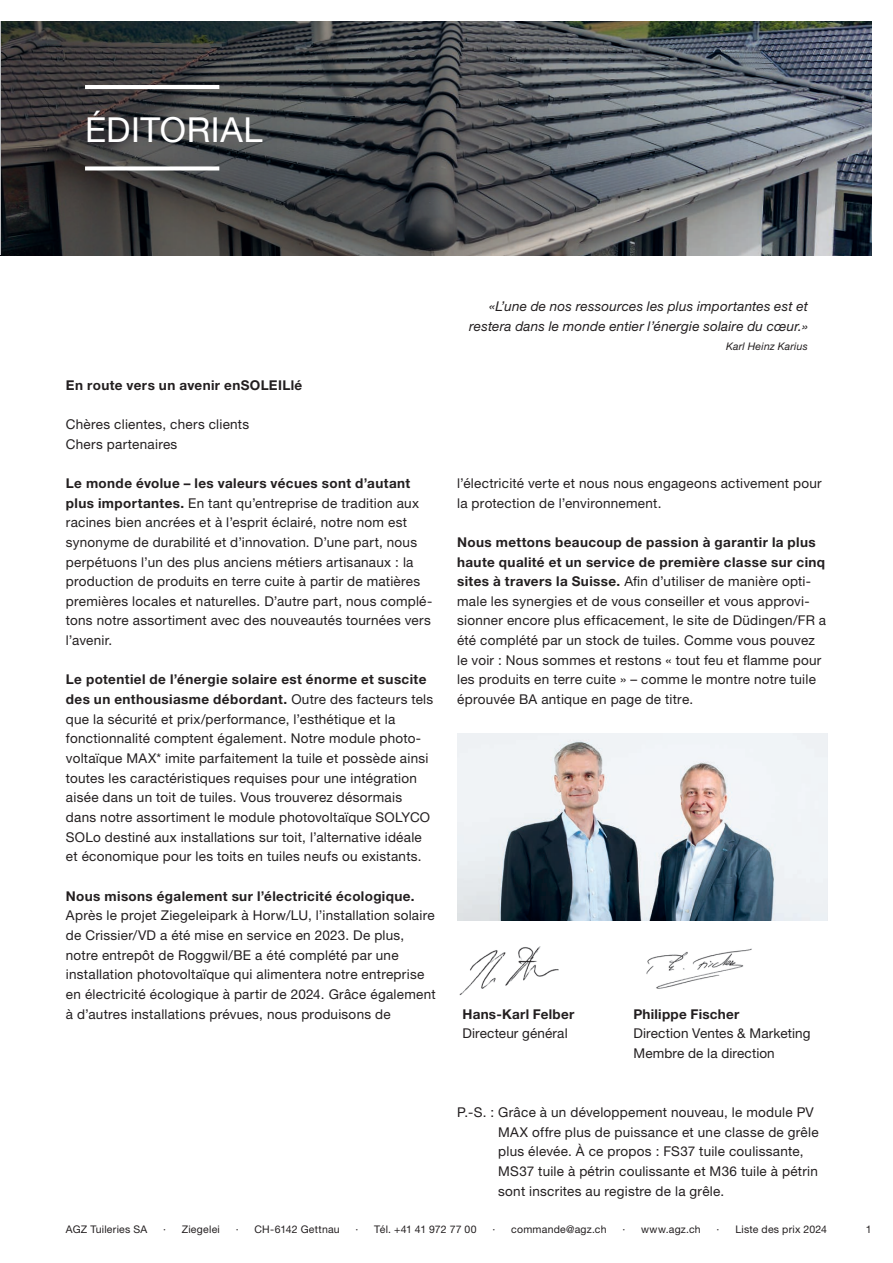
<style>
.page{position:relative;width:893px;height:1263px;background:#fff}
.page>*{position:absolute;margin:0;border:0;box-sizing:border-box;transform-origin:0 0}
.t1{font:34.5px "Helvetica Neue LT Std";letter-spacing:.015em;color:#fff}
.t2{font:13.5px/19.6px "Helvetica Neue LT Std";letter-spacing:.02em;color:#231f20}
.t3{font:700 13.5px "Helvetica Neue LT Std";letter-spacing:.025em;color:#231f20}
.t4{font:italic 13.5px/19.6px "Helvetica Neue LT Std";letter-spacing:.015em;color:#231f20;text-align:right}
.t5{font:10.5px "Helvetica Neue LT Std";letter-spacing:.02em;color:#231f20}
.t6{font:10.5px "Helvetica Neue LT Std";color:#231f20}
.t7{font:italic 10.5px "Helvetica Neue LT Std";letter-spacing:.02em;color:#231f20}
.s1{font-weight:700}
</style>
<div class="page">
<img style="left:0;top:21px;width:872px;height:234px">
<hr style="left:85px;top:85px;width:134px;height:4px;background:#fff">
<svg style="left:85px;top:166px;width:134px;height:4px"></svg>
<img style="left:457px;top:733px;width:370px;height:187px">
<img style="left:646px;top:948px;width:106px;height:41px">
<img style="left:459px;top:946px;width:100px;height:50px">
<h1 class="t1" style="left:85px;top:109px;width:179px">ÉDITORIAL</h1>
<p class="t3" style="left:66px;top:376px;width:238px">En route vers un avenir enSOLEILlé</p>
<p class="t2" style="left:66px;top:414px;width:185px">Chères clientes, chers clients<br>Chers partenaires</p>
<p class="t2" style="left:66px;top:473px;width:368px"><span class="s1">Le monde évolue – les valeurs vécues sont d’autant plus importantes.</span> En tant qu’entreprise de tradition aux racines bien ancrées et à l’esprit éclairé, notre nom est synonyme de durabilité et d’innovation. D’une part, nous perpétuons l’un des plus anciens métiers artisanaux : la production de produits en terre cuite à partir de matières premières locales et naturelles. D’autre part, nous complé&shy;tons notre assortiment avec des nouveautés tournées vers l’avenir.</p>
<p class="t2" style="left:66px;top:670px;width:369px"><span class="s1">Le potentiel de l’énergie solaire est énorme et suscite des un enthousiasme débordant.</span> Outre des facteurs tels que la sécurité et prix/performance, l’esthétique et la fonctionnalité comptent également. Notre module photo&shy;voltaïque MAX* imite parfaitement la tuile et possède ainsi toutes les caractéristiques requises pour une intégration aisée dans un toit de tuiles. Vous trouverez désormais dans notre assortiment le module photovoltaïque SOLYCO SOLo destiné aux installations sur toit, l’alternative idéale et économique pour les toits en tuiles neufs ou existants.</p>
<p class="t3" style="left:66px;top:887px;width:350px">Nous misons également sur l’électricité écologique.</p>
<p class="t2" style="left:66px;top:905px;width:371px">Après le projet Ziegeleipark à Horw/LU, l’installation solaire de Crissier/VD a été mise en service en 2023. De plus, notre entrepôt de Roggwil/BE a été complété par une installation photovoltaïque qui alimentera notre entreprise en électricité écologique à partir de 2024. Grâce également à d’autres installations prévues, nous produisons de</p>
<p class="t4" style="left:469px;top:296px;width:340px">«L’une de nos ressources les plus importantes est et restera dans le monde entier l’énergie solaire du cœur.»</p>
<p class="t7" style="left:726px;top:340px;width:83px">Karl Heinz Karius</p>
<p class="t2" style="left:457px;top:473px;width:366px">l’électricité verte et nous nous engageons activement pour la protection de l’environnement.</p>
<p class="t2" style="left:457px;top:532px;width:371px"><span class="s1">Nous mettons beaucoup de passion à garantir la plus haute qualité et un service de première classe sur cinq sites à travers la Suisse.</span> Afin d’utiliser de manière opti&shy;male les synergies et de vous conseiller et vous approvi&shy;sionner encore plus efficacement, le site de Düdingen/FR a été complété par un stock de tuiles. Comme vous pouvez le voir : Nous sommes et restons « tout feu et flamme pour les produits en terre cuite » – comme le montre notre tuile éprouvée BA antique en page de titre.</p>
<p class="t3" style="left:462px;top:1005px;width:113px">Hans-Karl Felber</p>
<p class="t3" style="left:633px;top:1005px;width:108px">Philippe Fischer</p>
<p class="t2" style="left:462px;top:1023px;width:107px">Directeur général</p>
<p class="t2" style="left:633px;top:1023px;width:178px">Direction Ventes &amp; Marketing<br>Membre de la direction</p>
<p class="t2" style="left:498px;top:1102px;width:322px;text-indent:-41px">P.-S. : Grâce à un développement nouveau, le module PV MAX offre plus de puissance et une classe de grêle plus élevée. À ce propos : FS37 tuile coulissante, MS37 tuile à pétrin coulissante et M36 tuile à pétrin sont inscrites au registre de la grêle.</p>
<p class="t5" style="left:66px;top:1223px;width:83px">AGZ Tuileries SA</p>
<p class="t5" style="left:163px;top:1223px;width:58px">· Ziegelei</p>
<p class="t5" style="left:236px;top:1223px;width:106px">· CH-6142 Gettnau</p>
<p class="t6" style="left:356px;top:1223px;width:123px">· Tél. +41 41 972 77 00</p>
<p class="t5" style="left:492px;top:1223px;width:116px">· commande@agz.ch</p>
<p class="t5" style="left:622px;top:1223px;width:80px">· www.agz.ch</p>
<p class="t5" style="left:717px;top:1223px;width:112px">· Liste des prix 2024</p>
<p class="t5" style="left:866px;top:1223px;width:7px">1</p>
</div>
